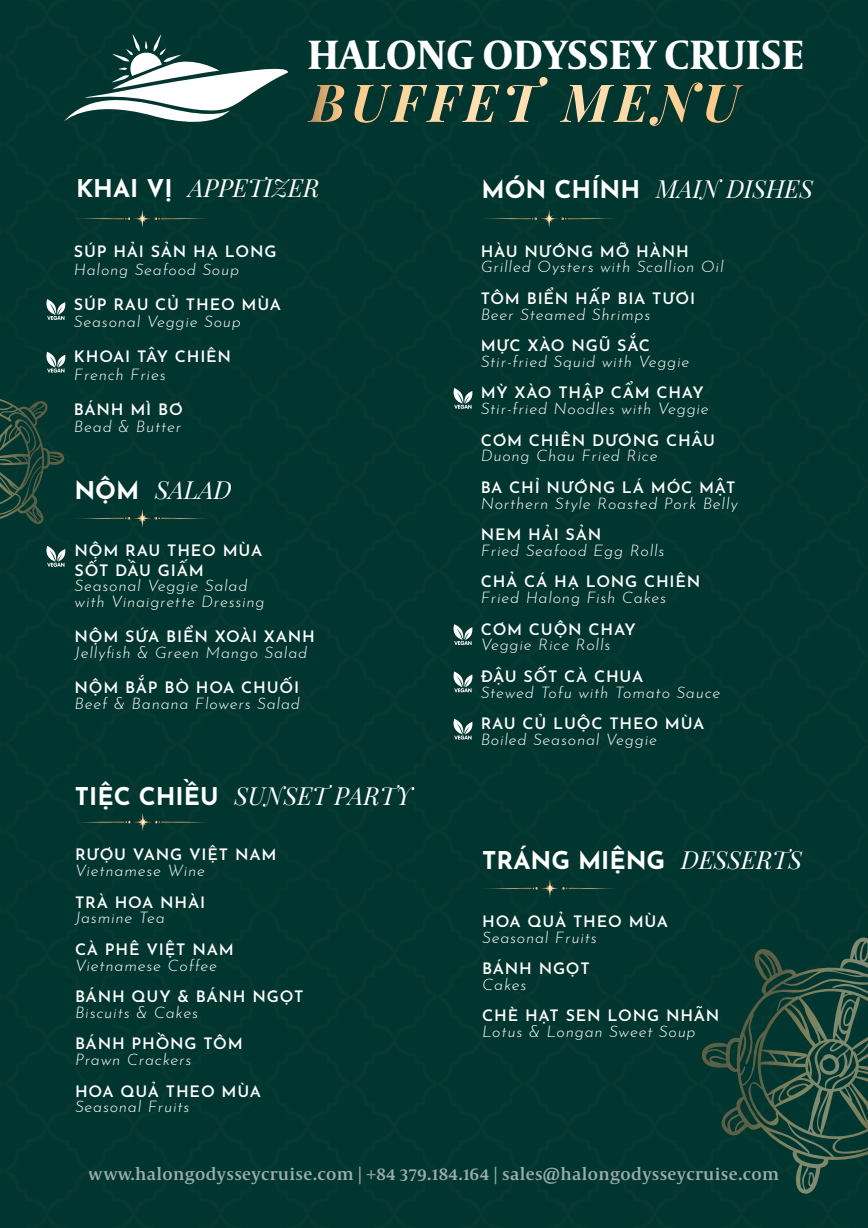
<style>
.page{position:relative;width:868px;height:1228px;background:#fff}
.page>*{position:absolute;margin:0;border:0;box-sizing:border-box;transform-origin:0 0}
.t1{font:700 41.86px "Capitolium News 2";color:#fff}
.t2{font:italic 24.5px "Playfair Display";color:#fff}
.t3{font:700 24.5px "Josefin Sans";color:#fff}
.t4{font:600 17.5px "Capitolium News 2";letter-spacing:.02em;color:#fff}
.t5{font:italic 300 15.75px/15.7px "Josefin Sans";letter-spacing:.05em;color:#fff}
.t6{font:600 15.75px/19.2px "Josefin Sans";letter-spacing:.05em;color:#fff}
.s1{font-family:"Josefin Sans";font-weight:700;font-style:normal}
.s2{font-family:"Playfair Display";font-weight:400;font-style:italic}
</style>
<div class="page">
<div style="left:351px;top:0;width:517px;height:1228px;background:#01352f"></div>
<div style="left:0;top:0;width:344px;height:1228px;background:#01352f"></div>
<h1 class="t1" style="left:307px;top:25px;width:499px">HALONG ODYSSEY CRUISE</h1>
<h2 class="t2" style="left:76px;top:171px;width:245px"><span class="s1">KHAI VỊ</span> APPETIZER</h2>
<p class="t6" style="left:74px;top:240px;width:204px">SÚP HẢI SẢN HẠ LONG</p>
<p class="t5" style="left:74px;top:260px;width:167px">Halong Seafood Soup</p>
<p class="t6" style="left:74px;top:292px;width:209px">SÚP RAU CỦ THEO MÙA</p>
<p class="t5" style="left:74px;top:312px;width:168px">Seasonal Veggie Soup</p>
<p class="t6" style="left:74px;top:345px;width:159px">KHOAI TÂY CHIÊN</p>
<p class="t5" style="left:74px;top:365px;width:93px">French Fries</p>
<p class="t6" style="left:74px;top:397px;width:110px">BÁNH MÌ BƠ</p>
<p class="t5" style="left:74px;top:417px;width:109px">Bead &amp; Butter</p>
<h2 class="t2" style="left:74px;top:473px;width:159px"><span class="s1">NỘM</span> SALAD</h2>
<p class="t6" style="left:75px;top:539px;width:189px">NỘM RAU THEO MÙA<br>SỐT DẦU GIẤM</p>
<p class="t5" style="left:75px;top:576px;width:192px">Seasonal Veggie Salad with Vinaigrette Dressing</p>
<p class="t6" style="left:75px;top:625px;width:242px">NỘM SỨA BIỂN XOÀI XANH</p>
<p class="t5" style="left:75px;top:643px;width:234px">Jellyfish &amp; Green Mango Salad</p>
<p class="t6" style="left:75px;top:675px;width:226px">NỘM BẮP BÒ HOA CHUỐI</p>
<p class="t5" style="left:75px;top:694px;width:227px">Beef &amp; Banana Flowers Salad</p>
<h2 class="t2" style="left:75px;top:779px;width:339px"><span class="s1">TIỆC CHIỀU</span> SUNSET PARTY</h2>
<p class="t6" style="left:75px;top:843px;width:203px">RƯỢU VANG VIỆT NAM</p>
<p class="t5" style="left:75px;top:861px;width:132px">Vietnamese Wine</p>
<p class="t6" style="left:75px;top:890px;width:132px">TRÀ HOA NHÀI</p>
<p class="t5" style="left:75px;top:908px;width:91px">Jasmine Tea</p>
<p class="t6" style="left:75px;top:937px;width:160px">CÀ PHÊ VIỆT NAM</p>
<p class="t5" style="left:75px;top:956px;width:144px">Vietnamese Coffee</p>
<p class="t6" style="left:75px;top:985px;width:230px">BÁNH QUY &amp; BÁNH NGỌT</p>
<p class="t5" style="left:75px;top:1003px;width:124px">Biscuits &amp; Cakes</p>
<p class="t6" style="left:75px;top:1032px;width:169px">BÁNH PHỒNG TÔM</p>
<p class="t5" style="left:75px;top:1050px;width:118px">Prawn Crackers</p>
<p class="t6" style="left:75px;top:1079px;width:187px">HOA QUẢ THEO MÙA</p>
<p class="t5" style="left:75px;top:1097px;width:116px">Seasonal Fruits</p>
<h2 class="t2" style="left:482px;top:172px;width:333px"><span class="s1">MÓN CHÍNH</span> MAIN DISHES</h2>
<p class="t6" style="left:481px;top:239px;width:210px">HÀU NƯỚNG MỠ HÀNH</p>
<p class="t5" style="left:481px;top:258px;width:244px">Grilled Oysters with Scallion Oil</p>
<p class="t6" style="left:481px;top:287px;width:216px">TÔM BIỂN HẤP BIA TƯƠI</p>
<p class="t5" style="left:481px;top:305px;width:171px">Beer Steamed Shrimps</p>
<p class="t6" style="left:481px;top:334px;width:171px">MỰC XÀO NGŨ SẮC</p>
<p class="t5" style="left:481px;top:352px;width:210px">Stir-fried Squid with Veggie</p>
<p class="t6" style="left:481px;top:381px;width:225px">MỲ XÀO THẬP CẨM CHAY</p>
<p class="t5" style="left:481px;top:399px;width:230px">Stir-fried Noodles with Veggie</p>
<p class="t6" style="left:481px;top:428px;width:236px">CƠM CHIÊN DƯƠNG CHÂU</p>
<p class="t5" style="left:481px;top:447px;width:178px">Duong Chau Fried Rice</p>
<p class="t6" style="left:481px;top:476px;width:256px">BA CHỈ NƯỚNG LÁ MÓC MẬT</p>
<p class="t5" style="left:481px;top:494px;width:259px">Northern Style Roasted Pork Belly</p>
<p class="t6" style="left:481px;top:523px;width:122px">NEM HẢI SẢN</p>
<p class="t5" style="left:481px;top:541px;width:185px">Fried Seafood Egg Rolls</p>
<p class="t6" style="left:481px;top:570px;width:221px">CHẢ CÁ HẠ LONG CHIÊN</p>
<p class="t5" style="left:481px;top:588px;width:187px">Fried Halong Fish Cakes</p>
<p class="t6" style="left:481px;top:617px;width:157px">CƠM CUỘN CHAY</p>
<p class="t5" style="left:481px;top:636px;width:131px">Veggie Rice Rolls</p>
<p class="t6" style="left:481px;top:665px;width:164px">ĐẬU SỐT CÀ CHUA</p>
<p class="t5" style="left:481px;top:683px;width:241px">Stewed Tofu with Tomato Sauce</p>
<p class="t6" style="left:481px;top:712px;width:225px">RAU CỦ LUỘC THEO MÙA</p>
<p class="t5" style="left:481px;top:730px;width:178px">Boiled Seasonal Veggie</p>
<h2 class="t3" style="left:482px;top:839px;width:321px">TRÁNG MIỆNG <span class="s2">DESSERTS</span></h2>
<p class="t6" style="left:482px;top:909px;width:187px">HOA QUẢ THEO MÙA</p>
<p class="t5" style="left:482px;top:928px;width:116px">Seasonal Fruits</p>
<p class="t6" style="left:482px;top:957px;width:109px">BÁNH NGỌT</p>
<p class="t5" style="left:482px;top:975px;width:46px">Cakes</p>
<p class="t6" style="left:482px;top:1004px;width:239px">CHÈ HẠT SEN LONG NHÃN</p>
<p class="t5" style="left:482px;top:1022px;width:215px">Lotus &amp; Longan Sweet Soup</p>
<p class="t4" style="left:89px;top:1162px;width:692px">www.halongodysseycruise.com | +84 379.184.164 | sales@halongodysseycruise.com</p>
</div>
